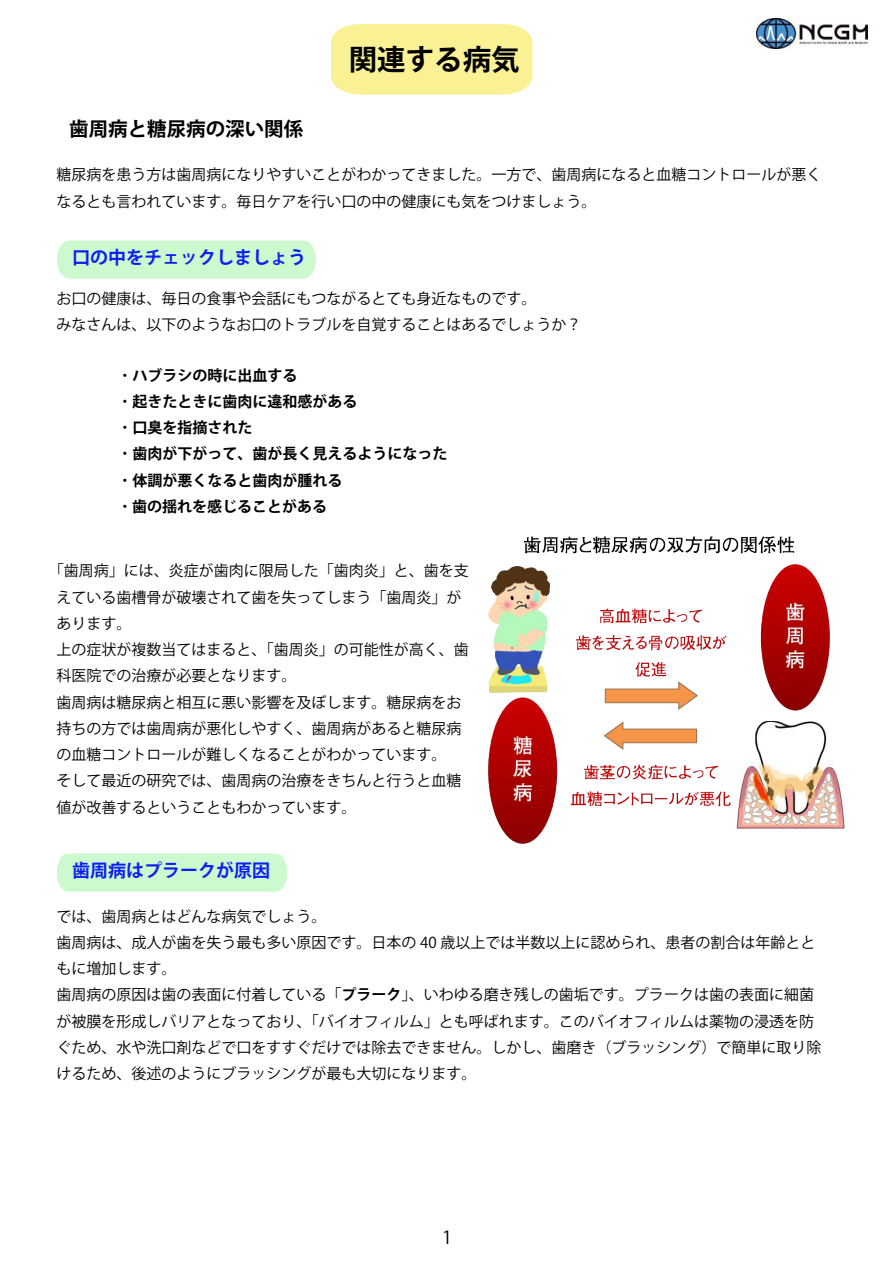
<style>
.page{position:relative;width:893px;height:1263px;background:#fff}
.page>*{position:absolute;margin:0;border:0;box-sizing:border-box;transform-origin:0 0}
.t1{font:700 28.5px "Koz Go Pro";color:#000}
.t2{font:700 19.5px "Koz Go Pro";color:#000}
.t3{font:700 18px "Koz Go Pro";color:#0c1ef4}
.t4{font:18px "Koz Go Pro";color:#000}
.t5{font:15px/26.2px "Koz Go Pro";color:#000}
.t6{font:700 15px/26.2px "Koz Go Pro";color:#000}
.s1{font-family:"Koz Go Pr 6 N";font-weight:400}
.s2{font-weight:700}
</style>
<div class="page">
<div style="left:57px;top:241px;width:259px;height:38px;background:#cdf9cf"></div>
<svg style="left:57px;top:853px;width:230px;height:39px;background:#cff9d0"></svg>
<div style="left:331px;top:24px;width:201px;height:71px;background:#f9f193"></div>
<img style="left:756px;top:18px;width:112px;height:31px">
<img style="left:488px;top:536px;width:357px;height:308px">
<h2 class="t2" style="left:69px;top:116px;width:235px">歯周病と糖尿病の深い関係</h2>
<h1 class="t1" style="left:349px;top:41px;width:172px">関連する病気</h1>
<p class="t5" style="left:56px;top:162px;width:767px">糖尿病を患う方は歯周病になりやすいことがわかってきました。一方で、歯周病になると血糖コントロールが悪くなるとも言われています。毎日ケアを行い口の中の健康にも気をつけましょう。</p>
<p class="t3" style="left:72px;top:246px;width:235px">口の中をチェックしましょう</p>
<p class="t5" style="left:56px;top:286px;width:527px">お口の健康は、毎日の食事や会話にもつながるとても身近なものです。<br>みなさんは、以下のようなお口のトラブルを自覚することはあるでしょうか？</p>
<p class="t6" style="left:118px;top:363px;width:332px"><span class="s1">・</span>ハブラシの時に出血する<br><span class="s1">・</span>起きたときに歯肉に違和感がある<br><span class="s1">・</span>口臭を指摘された<br><span class="s1">・</span>歯肉が下がって、歯が長く見えるようになった<span class="s1">・</span>体調が悪くなると歯肉が腫れる<br><span class="s1">・</span> 歯の揺れを感じることがある</p>
<p class="t5" style="left:56px;top:558px;width:414px;text-indent:-8px">「歯周病」には、炎症が歯肉に限局した「歯肉炎」と、歯を支えている歯槽骨が破壊されて歯を失ってしまう「歯周炎」があります。<br>上の症状が複数当てはまると、「歯周炎」の可能性が高く、歯科医院での治療が必要となります。<br>歯周病は糖尿病と相互に悪い影響を及ぼします。糖尿病をお持ちの方では歯周病が悪化しやすく、歯周病があると糖尿病の血糖コントロールが難しくなることがわかっています。<br>そして最近の研究では、歯周病の治療をきちんと行うと血糖値が改善するということもわかっています。</p>
<p class="t3" style="left:72px;top:859px;width:199px">歯周病はプラークが原因</p>
<p class="t5" style="left:56px;top:903px;width:767px">では、歯周病とはどんな病気でしょう。<br>歯周病は、成人が歯を失う最も多い原因です。日本の 40 歳以上では半数以上に認められ、患者の割合は年齢とともに増加します。<br>歯周病の原因は歯の表面に付着している「<span class="s2">プラーク</span>」、いわゆる磨き残しの歯垢です。プラークは歯の表面に細菌が被膜を形成しバリアとなっており、「バイオフィルム」とも呼ばれます。このバイオフィルムは薬物の浸透を防ぐため、水や洗口剤などで口をすすぐだけでは除去できません。しかし、歯磨き（ブラッシング）で簡単に取り除けるため、後述のようにブラッシングが最も大切になります。</p>
<p class="t4" style="left:442px;top:1225px;width:11px">1</p>
</div>
